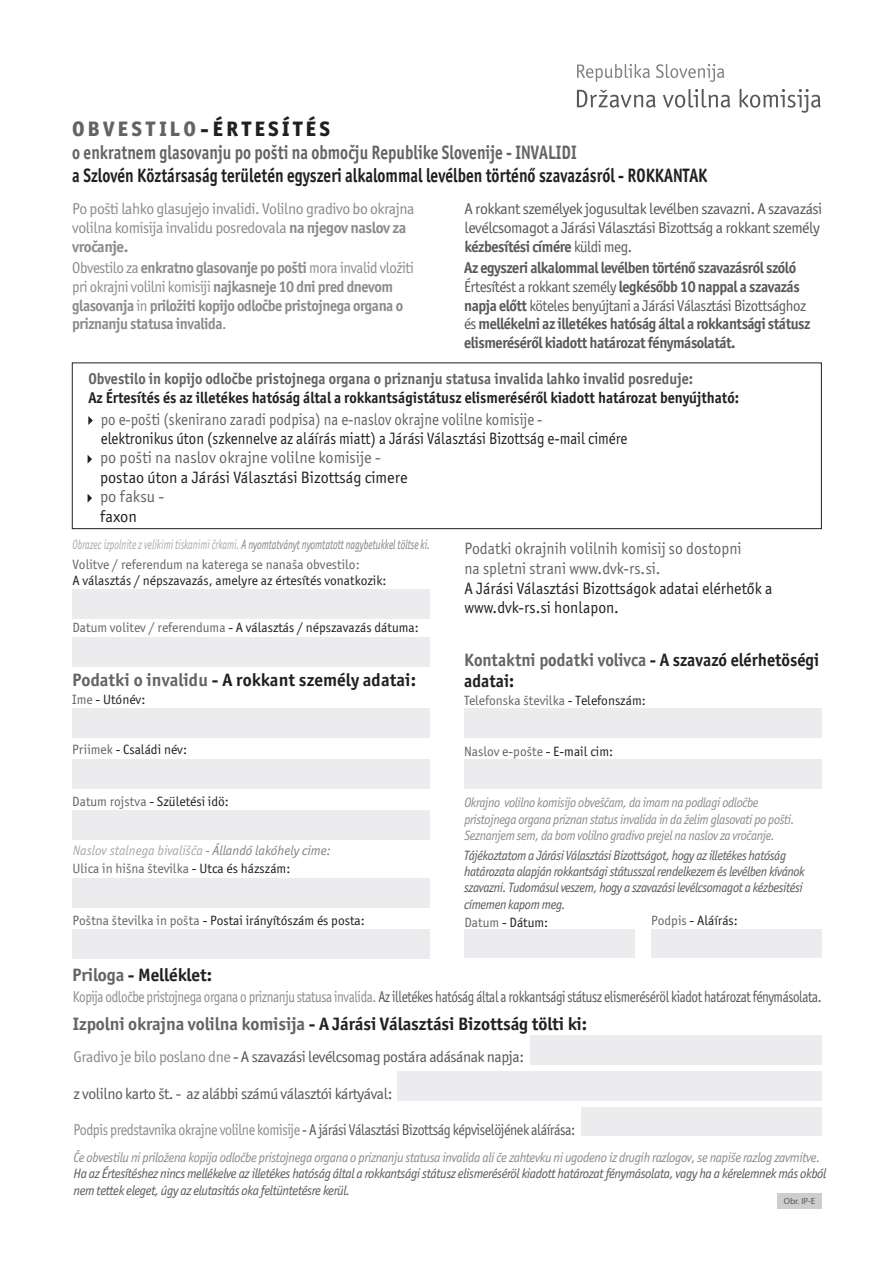
<style>
.page{position:relative;width:893px;height:1263px;background:#fff}
.page>*{position:absolute;margin:0;border:0;box-sizing:border-box;transform-origin:0 0}
.t1{font:800 21px "Officina Sans ITC Pro";letter-spacing:.15em;color:#231f20}
.t2{font:700 19.5px "Officina Sans ITC Pro";letter-spacing:.005em;color:#231f20;scale:.82 1}
.t3{font:700 19.5px "Officina Sans ITC Pro";letter-spacing:.005em;color:rgb(35 31 32/.7);scale:.82 1}
.t4{font:700 18px "Officina Sans ITC Pro";letter-spacing:-.005em;color:#231f20}
.t5{font:700 18px/21.6px "Officina Sans ITC Pro";letter-spacing:-.005em;color:#231f20;scale:.95 1}
.t6{font:16.5px "Officina Sans ITC Pro";color:#231f20;scale:.9 1}
.t7{font:16.5px/19.8px "Officina Sans ITC Pro";color:rgb(35 31 32/.7);scale:.95 1}
.t8{font:16.5px "Officina Sans ITC Pro";color:rgb(35 31 32/.7);scale:.9 1}
.t9{font:16.5px/19.8px "Officina Sans ITC Pro";color:#231f20;scale:.95 1}
.t10{font:16.5px "Officina Sans ITC Pro";color:#231f20}
.t11{font:16.5px "Officina Sans ITC Pro";color:rgb(35 31 32/.7)}
.t12{font:700 15.75px/18.9px "Officina Sans ITC Pro";letter-spacing:-.03em;color:#57585a;scale:.95 1}
.t13{font:700 15.75px/18.9px "Officina Sans ITC Pro";letter-spacing:-.03em;color:rgb(87 88 90/.7);scale:.95 1}
.t14{font:15.75px "Officina Sans ITC Pro";letter-spacing:-.03em;color:#57585a;scale:.83 1}
.t15{font:15.75px/18.9px "Officina Sans ITC Pro";letter-spacing:-.03em;color:#57585a}
.t16{font:15.75px/18.9px "Officina Sans ITC Pro";letter-spacing:-.03em;color:rgb(87 88 90/.7)}
.t17{font:700 15.75px "Officina Sans ITC Pro";color:#231f20;scale:.93 1}
.t18{font:700 15.75px "Officina Sans ITC Pro";color:rgb(35 31 32/.7);scale:.93 1}
.t19{font:15.6px "Officina Sans ITC Pro";letter-spacing:-.03em;color:#57585a}
.t20{font:15.6px "Officina Sans ITC Pro";letter-spacing:-.03em;color:#57585a;scale:.89 1}
.t21{font:italic 13.65px/16.4px "Officina Sans ITC Pro";letter-spacing:-.03em;color:#57585a;scale:.94 1}
.t22{font:italic 13.65px/16.4px "Officina Sans ITC Pro";letter-spacing:-.03em;color:#57585a}
.t23{font:italic 13.65px/16.4px "Officina Sans ITC Pro";letter-spacing:-.03em;color:rgb(87 88 90/.7);scale:.94 1}
.t24{font:italic 13.65px "Officina Sans ITC Pro";letter-spacing:-.03em;color:rgb(87 88 90/.7)}
.t25{font:italic 13.65px "Officina Sans ITC Pro";color:rgb(128 130 133/.7)}
.t26{font:13.5px "Officina Sans ITC Pro";color:#231f20}
.t27{font:13.5px "Officina Sans ITC Pro";color:rgb(35 31 32/.7)}
.t28{font:italic 13.5px "Officina Sans ITC Pro";color:#808285;scale:.72 1}
.t29{font:8.85px "Myriad Pro";color:#57585a}
.s1{color:rgb(35 31 32/.7)}
.s2{font-weight:700}
.s3{font-weight:400}
.s4{color:rgb(128 130 133/.7)}
.s5{color:#808285}
.s6{color:#231f20}
.s7{color:rgb(87 88 90/.7)}
</style>
<div class="page">
<svg style="left:577px;top:90px;width:79px;height:18px"></svg>
<svg style="left:663px;top:89px;width:67px;height:19px"></svg>
<svg style="left:740px;top:89px;width:81px;height:24px"></svg>
<svg style="left:577px;top:64px;width:73px;height:18px"></svg>
<svg style="left:656px;top:64px;width:68px;height:18px"></svg>
<div style="left:72px;top:708px;width:357px;height:30px;background:#ececee"></div>
<div style="left:72px;top:759px;width:357px;height:30px;background:#ececee"></div>
<div style="left:72px;top:810px;width:357px;height:29px;background:#ececee"></div>
<div style="left:72px;top:878px;width:357px;height:29px;background:#ececee"></div>
<div style="left:72px;top:929px;width:357px;height:29px;background:#ececee"></div>
<div style="left:464px;top:930px;width:171px;height:28px;background:#ececee"></div>
<div style="left:72px;top:589px;width:357px;height:29px;background:#ececee"></div>
<div style="left:72px;top:363px;width:750px;height:166px;border:1px solid #231f20"></div>
<svg style="left:88px;top:416px;width:5px;height:9px"></svg>
<div style="left:464px;top:708px;width:357px;height:30px;background:#ececee"></div>
<div style="left:464px;top:759px;width:357px;height:30px;background:#ececee"></div>
<svg style="left:88px;top:455px;width:4px;height:8px"></svg>
<svg style="left:88px;top:494px;width:4px;height:8px"></svg>
<div style="left:72px;top:637px;width:357px;height:30px;background:#ececee"></div>
<div style="left:651px;top:929px;width:170px;height:29px;background:#ececee"></div>
<div style="left:581px;top:1107px;width:241px;height:28px;background:#ececee"></div>
<div style="left:530px;top:1035px;width:291px;height:30px;background:#ececee"></div>
<div style="left:397px;top:1071px;width:425px;height:30px;background:#ececee"></div>
<div style="left:777px;top:1193px;width:45px;height:16px;background:#cccdcd"></div>
<h1 class="t1" style="left:72px;top:116px;width:259px"><span class="s1">OBVESTILO</span> - ÉRTESÍTÉS</h1>
<p class="t3" style="left:72px;top:140px;width:617px">o enkratnem glasovanju po pošti na območju Republike Slovenije - INVALIDI</p>
<p class="t2" style="left:72px;top:163px;width:776px">a Szlovén Köztársaság területén egyszeri alkalommal levélben történő szavazásról - ROKKANTAK</p>
<p class="t16" style="left:72px;top:199px;width:344px">Po pošti lahko glasujejo invalidi. Volilno gradivo bo okrajna volilna komisija invalidu posredovala <span class="s2">na njegov naslov za vročanje.</span></p>
<p class="t15" style="left:464px;top:199px;width:359px">A rokkant személyek jogusultak levélben szavazni. A szavazási levélcsomagot a Járási Választási Bizottság a rokkant személy <span class="s2">kézbesítési címére</span> küldi meg.</p>
<p class="t12" style="left:464px;top:258px;width:366px">Az egyszeri alkalommal levélben történő szavazásról szóló <span class="s3">Értesítést a rokkant személy</span> legkésőbb 10 nappal a szavazás napja előtt <span class="s3">köteles benyújtani a Járási Választási Bizottsághoz és</span> mellékelni az illetékes hatóság által a rokkantsági státusz elismeréséről kiadott határozat fénymásolatát.</p>
<p class="t13" style="left:72px;top:258px;width:361px"><span class="s3">Obvestilo za</span> enkratno glasovanje po pošti <span class="s3">mora invalid vložiti pri okrajni volilni komisiji</span> najkasneje 10 dni pred dnevom glasovanja <span class="s3">in</span> priložiti kopijo odločbe pristojnega organa o priznanju statusa invalida<span class="s3">.</span></p>
<p class="t18" style="left:88px;top:369px;width:652px">Obvestilo in kopijo odločbe pristojnega organa o priznanju statusa invalida lahko invalid posreduje:</p>
<p class="t17" style="left:88px;top:388px;width:701px">Az Értesítés és az illetékes hatóság által a rokkantságistátusz elismeréséről kiadott határozat benyújtható:</p>
<p class="t8" style="left:101px;top:409px;width:492px">po e-pošti (skenirano zaradi podpisa) na e-naslov okrajne volilne komisije -</p>
<p class="t6" style="left:101px;top:429px;width:587px">elektronikus úton (szkennelve az aláírás miatt) a Járási Választási Bizottság e-mail cimére</p>
<p class="t11" style="left:100px;top:448px;width:282px">po pošti na naslov okrajne volilne komisije -</p>
<p class="t10" style="left:100px;top:468px;width:309px">postao úton a Járási Választási Bizottság cimere</p>
<p class="t11" style="left:100px;top:487px;width:66px">po faksu -</p>
<p class="t10" style="left:100px;top:507px;width:39px">faxon</p>
<p class="t7" style="left:464px;top:538px;width:293px">Podatki okrajnih volilnih komisij so dostopni na spletni strani www.dvk-rs.si.</p>
<p class="t9" style="left:464px;top:578px;width:326px">A Járási Választási Bizottságok adatai elérhetők a www.dvk-rs.si honlapon.</p>
<p class="t26" style="left:72px;top:619px;width:348px"><span class="s1">Datum volitev / referenduma</span> - A választás / népszavazás dátuma:</p>
<p class="t28" style="left:72px;top:537px;width:498px"><span class="s4">Obrazec izpolnite z velikimi tiskanimi črkami.</span> A nyomtatványt nyomtatott nagybetukkel töltse ki.</p>
<p class="t27" style="left:72px;top:556px;width:289px">Volitve / referendum na katerega se nanaša obvestilo:</p>
<p class="t26" style="left:72px;top:572px;width:315px">A választás / népszavazás, amelyre az értesítés vonatkozik:</p>
<p class="t4" style="left:72px;top:669px;width:345px"><span class="s1">Podatki o invalidu</span> - A rokkant személy adatai:</p>
<p class="t26" style="left:72px;top:692px;width:75px"><span class="s1">Ime</span> - Utónév:</p>
<p class="t26" style="left:72px;top:741px;width:116px"><span class="s1">Priimek</span> - Családi név:</p>
<p class="t26" style="left:72px;top:794px;width:158px"><span class="s1">Datum rojstva</span> - Születési idö:</p>
<p class="t25" style="left:73px;top:843px;width:259px">Naslov stalnega bivališča <span class="s5">- Állandó lakóhely cime:</span></p>
<p class="t27" style="left:73px;top:860px;width:219px">Ulica in hišna številka <span class="s6">- Utca és házszám:</span></p>
<p class="t5" style="left:464px;top:649px;width:375px"><span class="s1">Kontaktni podatki volivca</span> - A szavazó elérhetöségi adatai:</p>
<p class="t27" style="left:464px;top:692px;width:183px">Telefonska številka <span class="s6">- Telefonszám:</span></p>
<p class="t27" style="left:464px;top:743px;width:150px">Naslov e-pošte <span class="s6">- E-mail cim:</span></p>
<p class="t23" style="left:464px;top:794px;width:353px">Okrajno volilno komisijo obveščam, da imam na podlagi odločbe pristojnega organa priznan status invalida in da želim glasovati po pošti.<br>Seznanjem sem, da bom volilno gradivo prejel na naslov za vročanje.</p>
<p class="t21" style="left:464px;top:847px;width:364px">Tájékoztatom a Járási Választási Bizottságot, hogy az illetékes hatóság határozata alapján rokkantsági státusszal rendelkezem és levélben kívánok szavazni. Tudomásul veszem, hogy a szavazási levélcsomagot a kézbesitési címemen kapom meg.</p>
<p class="t26" style="left:73px;top:912px;width:294px"><span class="s1">Poštna številka in pošta</span> - Postai irányítószám és posta:</p>
<p class="t26" style="left:464px;top:914px;width:85px"><span class="s1">Datum</span> - Dátum:</p>
<p class="t26" style="left:651px;top:913px;width:88px"><span class="s1">Podpis</span> - Aláírás:</p>
<p class="t4" style="left:72px;top:964px;width:141px"><span class="s1">Priloga</span> - Melléklet:</p>
<p class="t14" style="left:73px;top:987px;width:904px"><span class="s7">Kopija odločbe pristojnega organa o priznanju statusa invalida.</span> Az illetékes hatóság által a rokkantsági státusz elismeréséröl kiadot határozat fénymásolata.</p>
<p class="t4" style="left:73px;top:1012px;width:516px"><span class="s1">Izpolni okrajna volilna komisija</span> - A Járási Választási Bizottság tölti ki:</p>
<p class="t19" style="left:74px;top:1047px;width:452px"><span class="s7">Gradivo je bilo poslano dne</span> - A szavazási levélcsomag postára adásának napja:</p>
<p class="t19" style="left:74px;top:1085px;width:320px">z volilno karto št. - az alábbi számú választói kártyával:</p>
<p class="t20" style="left:74px;top:1121px;width:565px"><span class="s7">Podpis predstavnika okrajne volilne komisije</span> - A járási Választási Bizottság képviselöjének aláírása:</p>
<p class="t24" style="left:74px;top:1149px;width:748px">Če obvestilu ni priložena kopija odločbe pristojnega organa o priznanju statusa invalida ali če zahtevku ni ugodeno iz drugih razlogov, se napiše razlog zavrnitve.</p>
<p class="t22" style="left:74px;top:1165px;width:754px">Ha az Értesítéshez nincs mellékelve az illetékes hatóság által a rokkantsági státusz elismeréséröl kiadott határozat fénymásolata, vagy ha a kérelemnek más okból nem tettek eleget, úgy az elutasitás oka feltüntetésre kerül.</p>
<p class="t29" style="left:784px;top:1196px;width:33px">Obr. IP-E</p>
</div>
